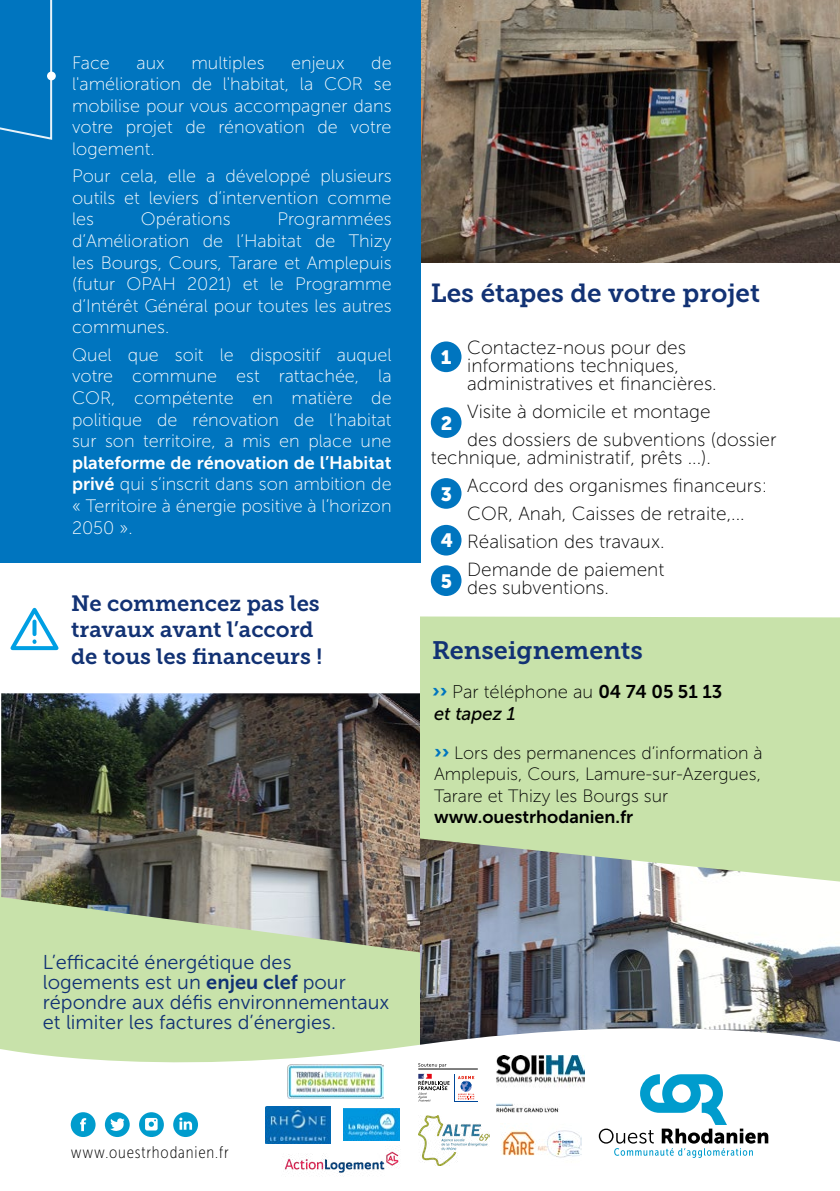
<style>
.page{position:relative;width:840px;height:1191px;background:#fff}
.page>*{position:absolute;margin:0;border:0;box-sizing:border-box;transform-origin:0 0}
.t1{font:26px "Museo Slab 700";color:#123274}
.t2{font:25.2px "Museo Slab 700";color:#123274}
.t3{font:22px/26.4px "Museo Slab 700";color:#123274}
.t4{font:20px/20px "Museo Sans 300";color:#123274}
.t5{font:19.2px "Museo Sans 900";color:#fff}
.t6{font:19px/18px "Museo Sans 100";color:#000}
.t7{font:18.4px "Museo Sans 100";color:#000}
.t8{font:italic 18.4px "Museo Sans 500";color:#000}
.t9{font:18px/21.6px "Museo Sans 100";color:#fff;text-align:justify}
.t10{font:18px "Museo Sans 700";color:#fff}
.t11{font:17.8px/21.4px "Museo Sans 100";color:#000;text-align:justify}
.t12{font:17.8px "Museo Sans 700";color:#000}
.t13{font:16.8px "Museo Sans Cond 100";letter-spacing:.05em;color:#000}
.s1{font-family:"Museo Sans 700"}
.s2{font-family:"Museo Sans 900";font-size:19.2px;color:#fff}
.s3{font-family:"Museo Sans 900";color:#0075bf}
.s4{font-family:"Museo Sans 900";font-size:18.4px;color:#0075bf}
</style>
<div class="page">
<div style="left:420px;top:616px;width:419px;height:222px;background:#c8e2aa"></div>
<img style="left:420px;top:838px;width:419px;height:169px">
<img style="left:420px;top:0;width:419px;height:262px">
<div style="left:0;top:847px;width:420px;height:160px;background:#c8e2aa"></div>
<svg style="left:0;top:1007px;width:839px;height:159px"></svg>
<svg style="left:71px;top:1112px;width:24px;height:25px"></svg>
<svg style="left:105px;top:1112px;width:25px;height:25px"></svg>
<svg style="left:173px;top:1112px;width:25px;height:25px"></svg>
<svg style="left:139px;top:1112px;width:25px;height:25px"></svg>
<svg style="left:598px;top:1074px;width:169px;height:83px"></svg>
<div style="left:0;top:0;width:420px;height:562px;background:#0075bf"></div>
<img style="left:1px;top:693px;width:419px;height:259px">
<div style="left:430px;top:341px;width:31px;height:31px;background:#0075bf;border-radius:50%"></div>
<div style="left:430px;top:407px;width:31px;height:31px;background:#0075bf;border-radius:50%"></div>
<div style="left:430px;top:478px;width:31px;height:31px;background:#0075bf;border-radius:50%"></div>
<div style="left:430px;top:525px;width:31px;height:30px;background:#0075bf;border-radius:50%"></div>
<div style="left:430px;top:565px;width:31px;height:31px;background:#0075bf;border-radius:50%"></div>
<svg style="left:0;top:0;width:53px;height:140px"></svg>
<div style="left:47px;top:72px;width:9px;height:8px;background:#fff;border-radius:50%"></div>
<img style="left:496px;top:1055px;width:88px;height:57px">
<img style="left:287px;top:1064px;width:96px;height:34px">
<img style="left:343px;top:1108px;width:57px;height:32px">
<hr style="left:418px;top:1068px;width:59px;height:1px;background:#000">
<svg style="left:418px;top:1073px;width:31px;height:28px"></svg>
<svg style="left:454px;top:1074px;width:23px;height:27px"></svg>
<svg style="left:457px;top:1076px;width:17px;height:23px"></svg>
<svg style="left:418px;top:1063px;width:28px;height:4px"></svg>
<img style="left:273px;top:1145px;width:136px;height:31px">
<img style="left:418px;top:1115px;width:71px;height:50px">
<img style="left:500px;top:1123px;width:81px;height:42px">
<svg style="left:10px;top:607px;width:49px;height:44px"></svg>
<img style="left:266px;top:1106px;width:64px;height:37px">
<p class="t9" style="left:72px;top:52px;width:321px;text-indent:299px">de l'amélioration de l'habitat, la COR se mobilise pour vous accompagner dans votre projet de rénovation de votre logement.</p>
<p class="t9" style="left:72px;top:165px;width:321px">Pour cela, elle a développé plusieurs outils et leviers d’intervention comme les</p>
<p class="t9" style="left:72px;top:52px;width:39px">Face</p>
<p class="t9" style="left:136px;top:52px;width:30px">aux</p>
<p class="t9" style="left:191px;top:52px;width:75px">multiples</p>
<p class="t9" style="left:291px;top:52px;width:55px">enjeux</p>
<p class="t9" style="left:141px;top:209px;width:91px">Opérations</p>
<p class="t9" style="left:72px;top:209px;width:321px;text-indent:205px">Programmées d’Amélioration de l’Habitat de Thizy les Bourgs, Cours, Tarare et Amplepuis (futur OPAH 2021) et le Programme d’Intérêt Général pour toutes les autres communes.</p>
<p class="t9" style="left:72px;top:344px;width:321px">Quel que soit le dispositif auquel votre commune est rattachée, la COR, compétente en matière de politique de rénovation de l’habitat sur son territoire, a mis en place une</p>
<p class="t10" style="left:72px;top:452px;width:321px">plateforme de rénovation de l’Habitat</p>
<p class="t9" style="left:72px;top:473px;width:321px"><span class="s1">privé</span> qui s’inscrit dans son ambition de « Territoire à énergie positive à l’horizon 2050 ».</p>
<p class="t3" style="left:71px;top:590px;width:252px">Ne commencez pas les travaux avant l’accord de tous les financeurs !</p>
<h1 class="t1" style="left:430px;top:278px;width:330px">Les étapes de votre projet</h1>
<p class="t5" style="left:440px;top:346px;width:12px">1</p>
<p class="t6" style="left:467px;top:339px;width:251px">Contactez-nous pour des informations techniques, administratives et financières.</p>
<p class="t5" style="left:440px;top:412px;width:13px">2</p>
<p class="t6" style="left:467px;top:398px;width:310px;line-height:28px">Visite à domicile et montage<br>des dossiers de subventions (dossier</p>
<p class="t6" style="left:430px;top:449px;width:281px">technique, administratif, prêts ...).</p>
<p class="t6" style="left:440px;top:477px;width:328px"><span class="s2">3</span> Accord des organismes financeurs:</p>
<p class="t6" style="left:467px;top:505px;width:279px">COR, Anah, Caisses de retraite,...</p>
<p class="t6" style="left:440px;top:533px;width:225px"><span class="s2">4</span> Réalisation des travaux.</p>
<p class="t5" style="left:440px;top:570px;width:13px">5</p>
<p class="t6" style="left:467px;top:561px;width:198px">Demande de paiement des subventions.</p>
<h2 class="t2" style="left:432px;top:636px;width:212px">Renseignements</h2>
<p class="t7" style="left:432px;top:682px;width:291px"><span class="s3">››</span> Par téléphone au <span class="s1">04 74 05 51 13</span></p>
<p class="t8" style="left:434px;top:703px;width:83px">et tapez 1</p>
<p class="t11" style="left:434px;top:742px;width:330px"><span class="s4">››</span> Lors des permanences d’information à Amplepuis, Cours, Lamure-sur-Azergues, Tarare et Thizy les Bourgs sur</p>
<p class="t12" style="left:434px;top:807px;width:201px">www.ouestrhodanien.fr</p>
<p class="t4" style="left:43px;top:952px;width:348px">L’efficacité énergétique des logements est un <span class="s1">enjeu clef</span> pour répondre aux défis environnementaux et limiter les factures d’énergies.</p>
<p class="t13" style="left:71px;top:1143px;width:159px">www.ouestrhodanien.fr</p>
</div>
